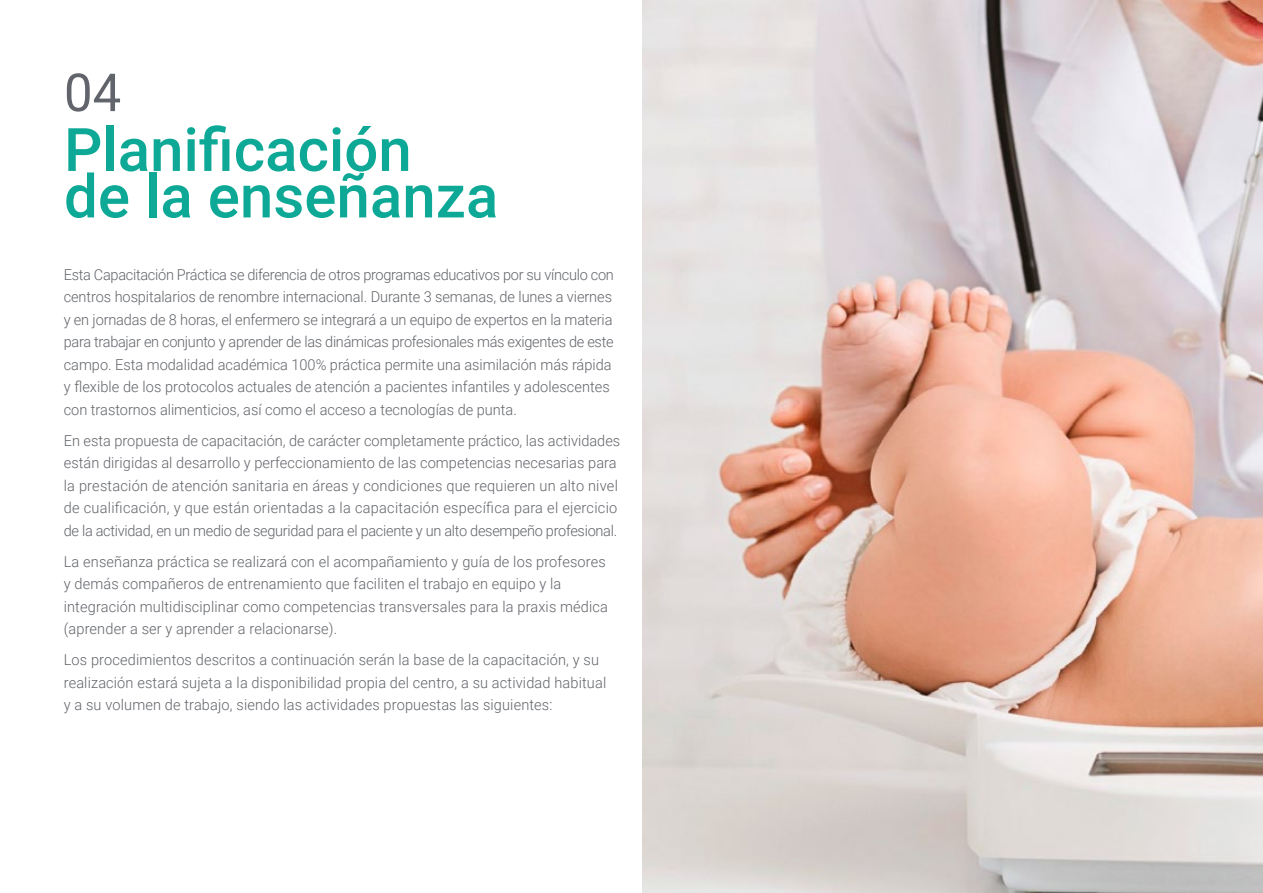
<style>
.page{position:relative;width:1263px;height:893px;background:#fff}
.page>*{position:absolute;margin:0;border:0;box-sizing:border-box;transform-origin:0 0}
.t1{font:500 60px/46.5px "Roboto";color:#0ea996}
.t2{font:52.5px "Roboto";color:#61646a}
.t3{font:300 15px/22.5px "Roboto";letter-spacing:.005em;color:#61646a}
</style>
<div class="page">
<img style="left:642px;top:0;width:621px;height:893px">
<h2 class="t2" style="left:64px;top:56px;width:59px">04</h2>
<h1 class="t1" style="left:64px;top:124px;width:436px">Planificación<br>de la enseñanza</h1>
<p class="t3" style="left:64px;top:262px;width:552px">Esta Capacitación Práctica se diferencia de otros programas educativos por su vínculo con centros hospitalarios de renombre internacional. Durante 3 semanas, de lunes a viernes y en jornadas de 8 horas, el enfermero se integrará a un equipo de expertos en la materia para trabajar en conjunto y aprender de las dinámicas profesionales más exigentes de este campo. Esta modalidad académica 100% práctica permite una asimilación más rápida y flexible de los protocolos actuales de atención a pacientes infantiles y adolescentes con trastornos alimenticios, así como el acceso a tecnologías de punta.</p>
<p class="t3" style="left:64px;top:428px;width:558px">En esta propuesta de capacitación, de carácter completamente práctico, las actividades están dirigidas al desarrollo y perfeccionamiento de las competencias necesarias para la prestación de atención sanitaria en áreas y condiciones que requieren un alto nivel de cualificación, y que están orientadas a la capacitación específica para el ejercicio de la actividad, en un medio de seguridad para el paciente y un alto desempeño profesional.</p>
<p class="t3" style="left:64px;top:549px;width:546px">La enseñanza práctica se realizará con el acompañamiento y guía de los profesores y demás compañeros de entrenamiento que faciliten el trabajo en equipo y la integración multidisciplinar como competencias transversales para la praxis médica (aprender a ser y aprender a relacionarse).</p>
<p class="t3" style="left:64px;top:648px;width:544px">Los procedimientos descritos a continuación serán la base de la capacitación, y su realización estará sujeta a la disponibilidad propia del centro, a su actividad habitual y a su volumen de trabajo, siendo las actividades propuestas las siguientes:</p>
</div>
